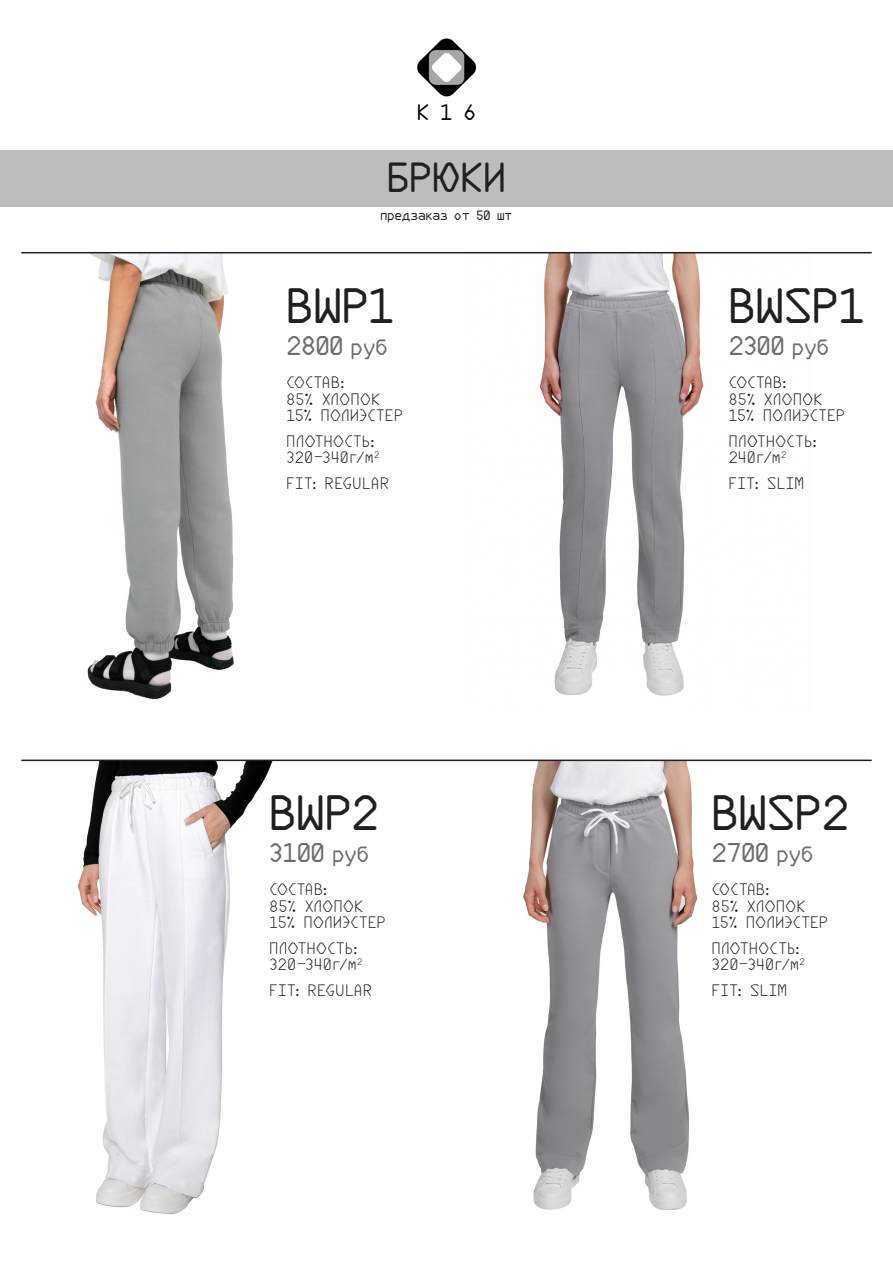
<style>
.page{position:relative;width:893px;height:1263px;background:#fff}
.page>*{position:absolute;margin:0;border:0;box-sizing:border-box;transform-origin:0 0}
.t1{font:700 49.5px "OCK16";color:#231f20}
.t2{font:700 42px "OCK16";color:#231f20}
.t3{font:700 27px "OCK16";color:#6c6d70}
.t4{font:700 22.5px "OCK16";color:#000}
.t5{font:16.5px "OCK16";letter-spacing:.005em;color:#231f20}
.t6{font:700 13.5px "OCK16";color:#231f20}
.s1{font-size:22.5px}
</style>
<div class="page">
<div style="left:0;top:150px;width:893px;height:57px;background:#bcbdc0"></div>
<img style="left:417px;top:38px;width:60px;height:59px">
<img style="left:21px;top:253px;width:348px;height:447px">
<img style="left:463px;top:761px;width:346px;height:449px">
<img style="left:21px;top:761px;width:346px;height:453px">
<img style="left:463px;top:253px;width:348px;height:443px">
<hr style="left:21px;top:252px;width:851px;height:1px;background:#231f20">
<hr style="left:21px;top:760px;width:851px;height:1px;background:#231f20">
<p class="t4" style="left:417px;top:97px;width:60px">K 1 6</p>
<p class="t2" style="left:387px;top:150px;width:120px">БРЮКИ</p>
<p class="t6" style="left:381px;top:207px;width:133px">предзаказ от 50 шт</p>
<p class="t1" style="left:287px;top:274px;width:110px">BWP1</p>
<p class="t3" style="left:287px;top:329px;width:102px">2800 <span class="s1">руб</span></p>
<p class="t5" style="left:287px;top:372px;width:59px">СОСТАВ:</p>
<p class="t5" style="left:287px;top:388px;width:95px">85% ХЛОПОК</p>
<p class="t5" style="left:287px;top:405px;width:118px">15% ПОЛИЭСТЕР</p>
<p class="t5" style="left:287px;top:430px;width:89px">ПЛОТНОСТЬ:</p>
<p class="t5" style="left:287px;top:447px;width:94px">320-340г/м<sup>2</sup></p>
<p class="t5" style="left:287px;top:472px;width:104px">FIT: REGULAR</p>
<p class="t1" style="left:270px;top:781px;width:111px">BWP2</p>
<p class="t3" style="left:270px;top:835px;width:101px">3100 <span class="s1">руб</span></p>
<p class="t5" style="left:270px;top:879px;width:59px">СОСТАВ:</p>
<p class="t5" style="left:270px;top:895px;width:95px">85% ХЛОПОК</p>
<p class="t5" style="left:270px;top:912px;width:118px">15% ПОЛИЭСТЕР</p>
<p class="t5" style="left:270px;top:937px;width:89px">ПЛОТНОСТЬ:</p>
<p class="t5" style="left:270px;top:954px;width:94px">320-340г/м<sup>2</sup></p>
<p class="t5" style="left:270px;top:979px;width:104px">FIT: REGULAR</p>
<p class="t1" style="left:729px;top:274px;width:138px">BWSP1</p>
<p class="t3" style="left:729px;top:329px;width:101px">2300 <span class="s1">руб</span></p>
<p class="t5" style="left:729px;top:372px;width:59px">СОСТАВ:</p>
<p class="t5" style="left:729px;top:388px;width:95px">85% ХЛОПОК</p>
<p class="t5" style="left:729px;top:405px;width:118px">15% ПОЛИЭСТЕР</p>
<p class="t5" style="left:729px;top:430px;width:89px">ПЛОТНОСТЬ:</p>
<p class="t5" style="left:729px;top:447px;width:59px">240г/м<sup>2</sup></p>
<p class="t5" style="left:729px;top:472px;width:77px">FIT: SLIM</p>
<p class="t1" style="left:712px;top:781px;width:139px">BWSP2</p>
<p class="t3" style="left:712px;top:835px;width:103px">2700 <span class="s1">руб</span></p>
<p class="t5" style="left:712px;top:879px;width:59px">СОСТАВ:</p>
<p class="t5" style="left:712px;top:895px;width:95px">85% ХЛОПОК</p>
<p class="t5" style="left:712px;top:912px;width:118px">15% ПОЛИЭСТЕР</p>
<p class="t5" style="left:712px;top:937px;width:89px">ПЛОТНОСТЬ:</p>
<p class="t5" style="left:712px;top:954px;width:94px">320-340г/м<sup>2</sup></p>
<p class="t5" style="left:712px;top:979px;width:77px">FIT: SLIM</p>
</div>
